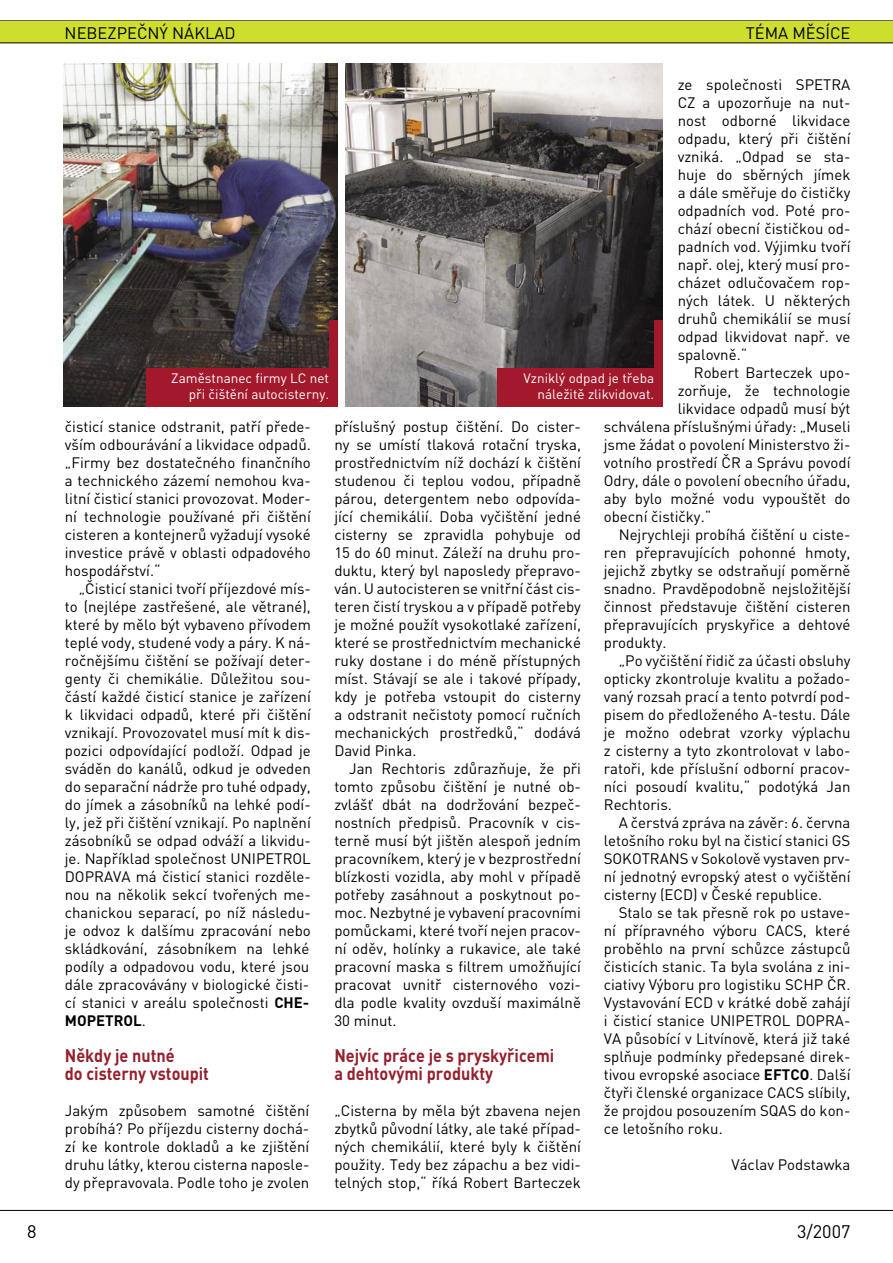
<style>
.page{position:relative;width:893px;height:1263px;background:#fff}
.page>*{position:absolute;margin:0;border:0;box-sizing:border-box;transform-origin:0 0}
.Text1{font:700 18px/18px "DINCE";color:#95202d;scale:.9 1}
.t1{font:18px "DINCE";color:#000}
.t2{font:16.5px "DINCE";color:#000}
.t3{font:15px/18px "DINCE";color:#000;text-align:justify}
.t4{font:13.5px/16.2px "DINCE";color:#fff;text-align:right}
.s1{font-weight:700}
</style>
<div class="page">
<hr style="left:0;top:1210px;width:893px;height:1px;background:#000">
<img style="left:345px;top:64px;width:318px;height:343px">
<div style="left:0;top:21px;width:893px;height:22px;background:#cdde2d"></div>
<hr style="left:0;top:43px;width:893px;height:1px;background:#000">
<img style="left:64px;top:64px;width:273px;height:343px">
<div style="left:146px;top:368px;width:191px;height:39px;background:#a2192b"></div>
<div style="left:329px;top:320px;width:8px;height:87px;background:#a2192b"></div>
<div style="left:497px;top:368px;width:166px;height:39px;background:#a2192b"></div>
<div style="left:654px;top:320px;width:9px;height:87px;background:#a2192b"></div>
<p class="t2" style="left:65px;top:22px;width:173px">NEBEZPEČNÝ NÁKLAD</p>
<p class="t2" style="left:746px;top:22px;width:106px">TÉMA MĚSÍCE</p>
<p class="t3" style="left:678px;top:75px;width:174px">ze společnosti SPETRA CZ a upozorňuje na nut&shy;nost odborné likvidace odpadu, který při čištění vzniká. „Odpad se sta&shy;huje do sběrných jímek a dále směřuje do čističky odpadních vod. Poté pro&shy;chází obecní čističkou od&shy;padních vod. Výjimku tvoří např. olej, který musí pro&shy;cházet odlučovačem rop&shy;ných látek. U některých druhů chemikálií se musí odpad likvidovat např. ve spalovně.“</p>
<p class="t3" style="left:694px;top:363px;width:158px">Robert Barteczek upo-</p>
<p class="t3" style="left:678px;top:381px;width:174px">zorňuje, že technologie</p>
<p class="t3" style="left:678px;top:399px;width:174px">likvidace odpadů musí být</p>
<p class="t3" style="left:604px;top:417px;width:248px">schválena příslušnými úřady: „Museli</p>
<p class="t3" style="left:604px;top:435px;width:248px">jsme žádat o povolení Ministerstvo ži-</p>
<p class="t3" style="left:604px;top:453px;width:248px">votního prostředí ČR a Správu povodí</p>
<p class="t3" style="left:604px;top:471px;width:248px">Odry, dále o povolení obecního úřadu,</p>
<p class="t3" style="left:604px;top:489px;width:248px">aby bylo možné vodu vypouštět do</p>
<p class="t3" style="left:604px;top:507px;width:109px">obecní čističky.“</p>
<p class="t3" style="left:604px;top:525px;width:248px;text-indent:15px">Nejrychleji probíhá čištění u ciste&shy;ren přepravujících pohonné hmoty, jejichž zbytky se odstraňují poměrně snadno. Pravděpodobně nejsložitější činnost představuje čištění cisteren přepravujících pryskyřice a dehtové produkty.</p>
<p class="t3" style="left:604px;top:651px;width:248px;text-indent:15px">„Po vyčištění řidič za účasti obsluhy opticky zkontroluje kvalitu a požado&shy;vaný rozsah prací a tento potvrdí pod&shy;pisem do předloženého A-testu. Dále je možno odebrat vzorky výplachu z cisterny a tyto zkontrolovat v labo&shy;ratoři, kde příslušní odborní pracov&shy;níci posoudí kvalitu,“ podotýká Jan Rechtoris.</p>
<p class="t3" style="left:604px;top:813px;width:248px;text-indent:15px">A čerstvá zpráva na závěr: 6. června letošního roku byl na čisticí stanici GS SOKOTRANS v Sokolově vystaven prv&shy;ní jednotný evropský atest o vyčištění cisterny (ECD) v České republice.</p>
<p class="t3" style="left:604px;top:903px;width:248px;text-indent:15px">Stalo se tak přesně rok po ustave&shy;ní přípravného výboru CACS, které proběhlo na první schůzce zástupců čisticích stanic. Ta byla svolána z ini&shy;ciativy Výboru pro logistiku SCHP ČR.<br>Vystavování ECD v krátké době zahájí i čisticí stanice UNIPETROL DOPRA-VA působící v Litvínově, která již také splňuje podmínky předepsané direk&shy;tivou evropské asociace <span class="s1">EFTCO</span>. Další čtyři členské organizace CACS slíbily, že projdou posouzením SQAS do kon&shy;ce letošního roku.</p>
<p class="t3" style="left:732px;top:1155px;width:120px">Václav Podstawka</p>
<p class="t4" style="left:171px;top:370px;width:159px">Zaměstnanec firmy LC net při čištění autocisterny.</p>
<p class="t4" style="left:523px;top:370px;width:132px">Vzniklý odpad je třeba náležitě zlikvidovat.</p>
<p class="t3" style="left:65px;top:417px;width:248px">čisticí stanice odstranit, patří přede&shy;vším odbourávání a likvidace odpadů. „Firmy bez dostatečného finančního a technického zázemí nemohou kva&shy;litní čisticí stanici provozovat. Moder&shy;ní technologie používané při čištění cisteren a kontejnerů vyžadují vysoké investice právě v oblasti odpadového hospodářství.“</p>
<p class="t3" style="left:65px;top:579px;width:248px;text-indent:14px">„Čisticí stanici tvoří příjezdové mís&shy;to (nejlépe zastřešené, ale větrané), které by mělo být vybaveno přívodem teplé vody, studené vody a páry. K ná&shy;ročnějšímu čištění se požívají deter&shy;genty či chemikálie. Důležitou sou&shy;částí každé čisticí stanice je zařízení k likvidaci odpadů, které při čištění vznikají. Provozovatel musí mít k dis&shy;pozici odpovídající podloží. Odpad je sváděn do kanálů, odkud je odveden do separační nádrže pro tuhé odpady, do jímek a zásobníků na lehké podí&shy;ly, jež při čištění vznikají. Po naplnění zásobníků se odpad odváží a likvidu&shy;je. Například společnost UNIPETROL DOPRAVA má čisticí stanici rozděle&shy;nou na několik sekcí tvořených me&shy;chanickou separací, po níž následu&shy;je odvoz k dalšímu zpracování nebo skládkování, zásobníkem na lehké podíly a odpadovou vodu, které jsou dále zpracovávány v biologické čisti&shy;cí stanici v areálu společnosti <span class="s1">CHE-MOPETROL</span>.</p>
<p class="Text1" style="left:65px;top:1046px;width:162px">Někdy je nutné<br>do cisterny vstoupit</p>
<p class="t3" style="left:65px;top:1101px;width:246px">Jakým způsobem samotné čištění probíhá? Po příjezdu cisterny dochá&shy;zí ke kontrole dokladů a ke zjištění druhu látky, kterou cisterna naposle&shy;dy přepravovala. Podle toho je zvolen</p>
<p class="t3" style="left:334px;top:417px;width:248px">příslušný postup čištění. Do cister&shy;ny se umístí tlaková rotační tryska, prostřednictvím níž dochází k čištění studenou či teplou vodou, případně párou, detergentem nebo odpovída&shy;jící chemikálií. Doba vyčištění jedné cisterny se zpravidla pohybuje od 15 do 60 minut. Záleží na druhu pro&shy;duktu, který byl naposledy přepravo&shy;ván. U autocisteren se vnitřní část cis&shy;teren čistí tryskou a v případě potřeby je možné použít vysokotlaké zařízení, které se prostřednictvím mechanické ruky dostane i do méně přístupných míst. Stávají se ale i takové případy, kdy je potřeba vstoupit do cisterny a odstranit nečistoty pomocí ručních mechanických prostředků,“ dodává David Pinka.</p>
<p class="t3" style="left:334px;top:759px;width:248px;text-indent:15px">Jan Rechtoris zdůrazňuje, že při tomto způsobu čištění je nutné ob&shy;zvlášť dbát na dodržování bezpeč&shy;nostních předpisů. Pracovník v cis&shy;terně musí být jištěn alespoň jedním pracovníkem, který je v bezprostřední blízkosti vozidla, aby mohl v případě potřeby zasáhnout a poskytnout po&shy;moc. Nezbytné je vybavení pracovními pomůckami, které tvoří nejen pracov&shy;ní oděv, holínky a rukavice, ale také pracovní maska s filtrem umožňující pracovat uvnitř cisternového vozi&shy;dla podle kvality ovzduší maximálně 30 minut.</p>
<p class="Text1" style="left:334px;top:1046px;width:246px">Nejvíc práce je s pryskyřicemi a dehtovými produkty</p>
<p class="t3" style="left:334px;top:1101px;width:248px">„Cisterna by měla být zbavena nejen zbytků původní látky, ale také případ&shy;ných chemikálií, které byly k čištění použity. Tedy bez zápachu a bez vidi&shy;telných stop,“ říká Robert Barteczek</p>
<p class="t1" style="left:27px;top:1220px;width:11px">8</p>
<p class="t1" style="left:797px;top:1220px;width:55px">3/2007</p>
</div>
